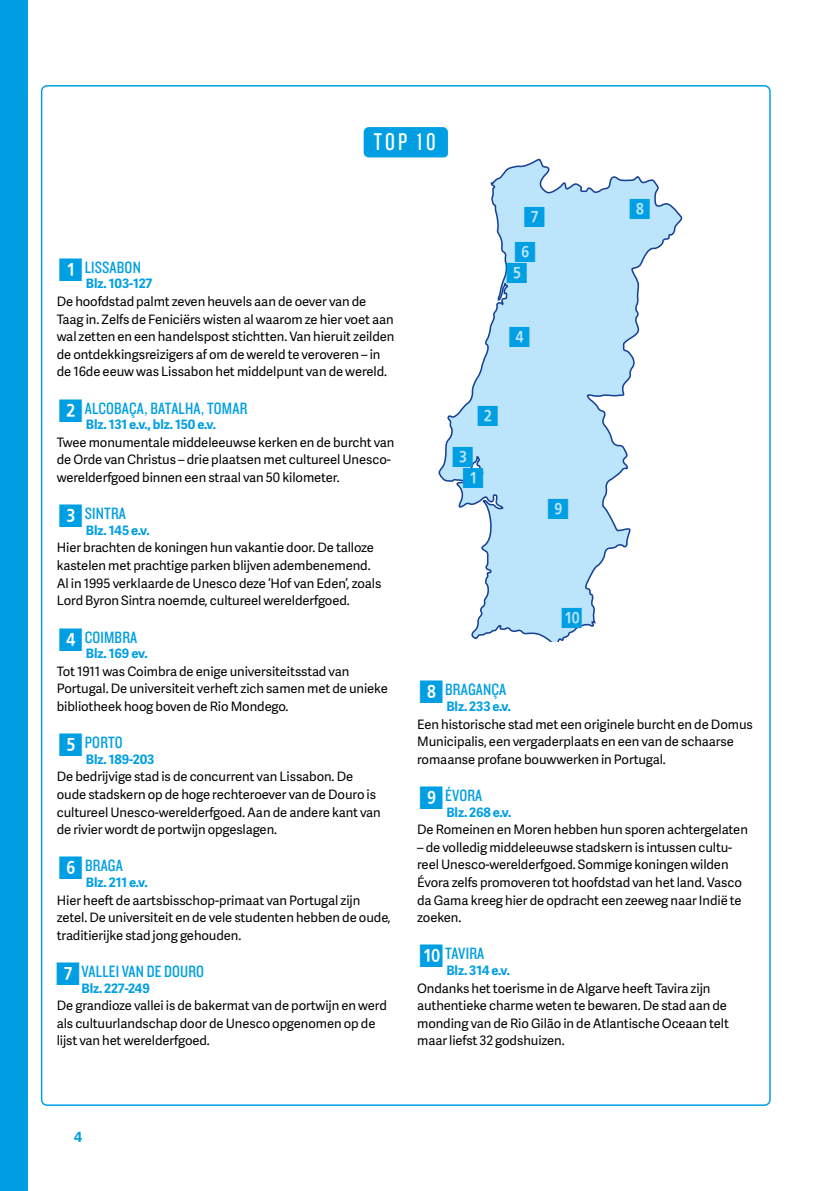
<style>
.page{position:relative;width:840px;height:1191px;background:#fff}
.page>*{position:absolute;margin:0;border:0;box-sizing:border-box;transform-origin:0 0}
.t1{font:32.2px "Zahlen Kreis Quadr Stern";color:#009fe3}
.t2{font:25.2px "Knockout 28 Junior Feathrwt";color:#fff}
.t3{font:17px "Knockout 29 Junior Ltweight";letter-spacing:.01em;color:#009fe3}
.t4{font:700 14px "Adelle Sans";color:#009fe3}
.t5{font:13px/17.6px "Adelle Sans";letter-spacing:-.005em;color:#000}
.t6{font:700 13px "Adelle Sans";letter-spacing:-.005em;color:#009fe3}
.s1{font-family:"Zahlen Kreis Quadr Stern";font-size:36px}
</style>
<div class="page">
<div style="left:0;top:0;width:28px;height:1191px;background:#009fe3"></div>
<div style="left:363px;top:127px;width:84px;height:30px;background:#009fe3"></div>
<svg style="left:438px;top:159px;width:244px;height:482px"></svg>
<svg style="left:465px;top:469px;width:14px;height:16px"></svg>
<h2 class="t2" style="left:374px;top:126px;width:63px">TOP 10</h2>
<h1 class="t1" style="left:524px;top:197px;width:22px">Â</h1>
<h1 class="t1" style="left:629px;top:189px;width:22px">Ã</h1>
<h3 class="t3" style="left:60px;top:256px;width:83px"><span class="s1">¼</span>LISSABON</h3>
<p class="t6" style="left:86px;top:274px;width:68px">Blz. 103-127</p>
<p class="t5" style="left:57px;top:292px;width:339px">De hoofdstad palmt zeven heuvels aan de oever van de Taag in. Zelfs de Feniciërs wisten al waarom ze hier voet aan wal zetten en een handelspost stichtten. Van hieruit zeilden de ontdekkingsreizigers af om de wereld te veroveren – in de 16de eeuw was Lissabon het middelpunt van de wereld.</p>
<h3 class="t3" style="left:60px;top:397px;width:189px"><span class="s1">½</span>ALCOBAÇA, BATALHA, TOMAR</h3>
<p class="t6" style="left:86px;top:415px;width:131px">Blz. 131 e.v., blz. 150 e.v.</p>
<p class="t5" style="left:57px;top:433px;width:339px">Twee monumentale middeleeuwse kerken en de burcht van de Orde van Christus – drie plaatsen met cultureel Unesco&shy;werelderfgoed binnen een straal van 50 kilometer.</p>
<h3 class="t3" style="left:60px;top:503px;width:68px"><span class="s1">¾</span>SINTRA</h3>
<p class="t6" style="left:86px;top:521px;width:65px">Blz. 145 e.v.</p>
<p class="t5" style="left:57px;top:538px;width:326px">Hier brachten de koningen hun vakantie door. De talloze kastelen met prachtige parken blijven adembenemend.<br>Al in 1995 verklaarde de Unesco deze ‘Hof van Eden’, zoals Lord Byron Sintra noemde, cultureel werelderfgoed.</p>
<h3 class="t3" style="left:60px;top:626px;width:79px"><span class="s1">¿</span>COIMBRA</h3>
<p class="t6" style="left:86px;top:644px;width:63px">Blz. 169 ev.</p>
<p class="t5" style="left:57px;top:662px;width:332px">Tot 1911 was Coimbra de enige universiteitsstad van<br>Portugal. De universiteit verheft zich samen met de unieke bibliotheek hoog boven de Rio Mondego.</p>
<h3 class="t3" style="left:60px;top:731px;width:65px"><span class="s1">À</span>PORTO</h3>
<p class="t6" style="left:86px;top:749px;width:70px">Blz. 189-203</p>
<p class="t5" style="left:57px;top:767px;width:325px">De bedrijvige stad is de concurrent van Lissabon. De oude stadskern op de hoge rechteroever van de Douro is cultureel Unesco-werelderfgoed. Aan de andere kant van de rivier wordt de portwijn opgeslagen.</p>
<h3 class="t3" style="left:60px;top:855px;width:65px"><span class="s1">Á</span> BRAGA</h3>
<p class="t6" style="left:86px;top:873px;width:63px">Blz. 211 e.v.</p>
<p class="t5" style="left:57px;top:890px;width:335px">Hier heeft de aartsbisschop-primaat van Portugal zijn zetel. De universiteit en de vele studenten hebben de oude, traditierijke stad jong gehouden.</p>
<h3 class="t3" style="left:57px;top:960px;width:149px"><span class="s1">Â</span>VALLEI VAN DE DOURO</h3>
<p class="t6" style="left:82px;top:978px;width:70px">Blz. 227-249</p>
<p class="t5" style="left:57px;top:996px;width:331px">De grandioze vallei is de bakermat van de portwijn en werd als cultuurlandschap door de Unesco opgenomen op de lijst van het werelderfgoed.</p>
<h1 class="t1" style="left:515px;top:232px;width:22px">Á</h1>
<h1 class="t1" style="left:506px;top:253px;width:22px">À</h1>
<h1 class="t1" style="left:509px;top:317px;width:22px">¿</h1>
<h1 class="t1" style="left:477px;top:396px;width:22px">½</h1>
<h1 class="t1" style="left:452px;top:437px;width:22px">¾</h1>
<h1 class="t1" style="left:463px;top:458px;width:22px">¼</h1>
<h1 class="t1" style="left:548px;top:489px;width:22px">Ä</h1>
<h1 class="t1" style="left:561px;top:598px;width:22px">Å</h1>
<h3 class="t3" style="left:420px;top:679px;width:88px"><span class="s1">Ã</span>BRAGANÇA</h3>
<p class="t6" style="left:446px;top:697px;width:66px">Blz. 233 e.v.</p>
<p class="t5" style="left:417px;top:714px;width:337px">Een historische stad met een originele burcht en de Domus<br>Municipalis, een vergaderplaats en een van de schaarse romaanse profane bouwwerken in Portugal.</p>
<h3 class="t3" style="left:420px;top:784px;width:64px"><span class="s1">Ä</span>ÉVORA</h3>
<p class="t6" style="left:446px;top:802px;width:66px">Blz. 268 e.v.</p>
<p class="t5" style="left:417px;top:820px;width:332px">De Romeinen en Moren hebben hun sporen achtergelaten</p>
<p class="t5" style="left:417px;top:838px;width:326px">– de volledig middeleeuwse stadskern is intussen cultu&shy;reel Unesco-werelderfgoed. Sommige koningen wilden Évora zelfs promoveren tot hoofdstad van het land. Vasco da Gama kreeg hier de opdracht een zeeweg naar Indië te zoeken.</p>
<h3 class="t3" style="left:420px;top:943px;width:66px"><span class="s1">Å</span> TAVIRA</h3>
<p class="t6" style="left:446px;top:961px;width:65px">Blz. 314 e.v.</p>
<p class="t5" style="left:417px;top:978px;width:313px">Ondanks het toerisme in de Algarve heeft Tavira zijn authentieke charme weten te bewaren. De stad aan de monding van de Rio Gilão in de Atlantische Oceaan telt maar liefst 32 godshuizen.</p>
<p class="t4" style="left:74px;top:1126px;width:10px">4</p>
</div>
